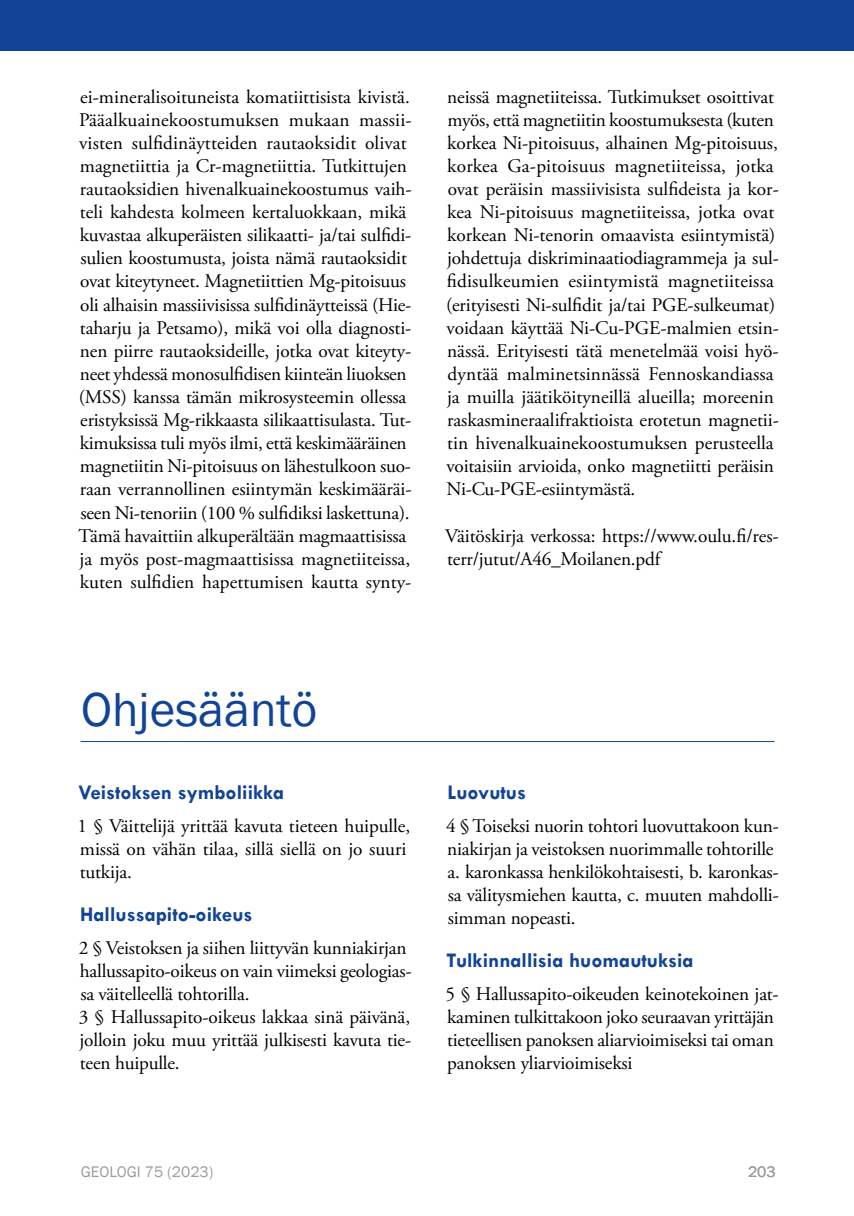
<style>
.page{position:relative;width:854px;height:1216px;background:#fff}
.page>*{position:absolute;margin:0;border:0;box-sizing:border-box;transform-origin:0 0}
.t1{font:49px "Franklin Gothic";color:#114396}
.t2{font:700 21px "Tw Cen";color:#114396}
.t3{font:19.25px/23.1px "Adobe Garamond Pro";letter-spacing:-.005em;color:#000}
.t4{font:15.75px "Franklin Gothic";color:#9d9d9c}
</style>
<div class="page">
<div style="left:0;top:0;width:853px;height:51px;background:#114396"></div>
<hr style="left:81px;top:741px;width:693px;height:1px;background:#114396">
<p class="t3" style="left:78px;top:86px;width:334px">ei-mineralisoituneista komatiittisista kivistä.<br>Pääalkuainekoostumuksen mukaan massii&shy;visten sulfdinäytteiden rautaoksidit olivat magnetiittia ja Cr-magnetiittia. Tutkittujen rautaoksidien hivenalkuainekoostumus vaih&shy;teli kahdesta kolmeen kertaluokkaan, mikä kuvastaa alkuperäisten silikaatti- ja/tai sulfdi&shy;sulien koostumusta, joista nämä rautaoksidit ovat kiteytyneet. Magnetiittien Mg-pitoisuus oli alhaisin massiivisissa sulfdinäytteissä (Hie&shy;taharju ja Petsamo), mikä voi olla diagnosti&shy;nen piirre rautaoksideille, jotka ovat kiteyty&shy;neet yhdessä monosulfdisen kiinteän liuoksen (MSS) kanssa tämän mikrosysteemin ollessa eristyksissä Mg-rikkaasta silikaattisulasta. Tut&shy;kimuksissa tuli myös ilmi, että keskimääräinen magnetiitin Ni-pitoisuus on lähestulkoon suo&shy;raan verrannollinen esiintymän keskimääräi&shy;seen Ni-tenoriin (100 % sulfdiksi laskettuna).<br>Tämä havaittiin alkuperältään magmaattisissa ja myös post-magmaattisissa magnetiiteissa, kuten sulfdien hapettumisen kautta synty-</p>
<p class="t3" style="left:446px;top:86px;width:334px">neissä magnetiiteissa. Tutkimukset osoittivat myös, että magnetiitin koostumuksesta (kuten korkea Ni-pitoisuus, alhainen Mg-pitoisuus, korkea Ga-pitoisuus magnetiiteissa, jotka ovat peräisin massiivisista sulfdeista ja kor&shy;kea Ni-pitoisuus magnetiiteissa, jotka ovat korkean Ni-tenorin omaavista esiintymistä) johdettuja diskriminaatiodiagrammeja ja sul&shy;fdisulkeumien esiintymistä magnetiiteissa (erityisesti Ni-sulfdit ja/tai PGE-sulkeumat) voidaan käyttää Ni-Cu-PGE-malmien etsin&shy;nässä. Erityisesti tätä menetelmää voisi hyö&shy;dyntää malminetsinnässä Fennoskandiassa ja muilla jäätiköityneillä alueilla; moreenin raskasmineraalifraktioista erotetun magnetii&shy;tin hivenalkuainekoostumuksen perusteella voitaisiin arvioida, onko magnetiitti peräisin Ni-Cu-PGE-esiintymästä.</p>
<p class="t3" style="left:445px;top:524px;width:335px">Väitöskirja verkossa: https://www.oulu.f/res&shy;terr/jutut/A46_Moilanen.pdf</p>
<p class="t1" style="left:81px;top:679px;width:237px">Ohjesääntö</p>
<p class="t2" style="left:79px;top:779px;width:207px">Veistoksen symboliikka</p>
<p class="t3" style="left:78px;top:814px;width:334px">1 § Väittelijä yrittää kavuta tieteen huipulle, missä on vähän tilaa, sillä siellä on jo suuri tutkija.</p>
<p class="t2" style="left:80px;top:901px;width:174px">Hallussapito-oikeus</p>
<p class="t3" style="left:79px;top:936px;width:334px">2 § Veistoksen ja siihen liittyvän kunniakirjan hallussapito-oikeus on vain viimeksi geologias&shy;sa väitelleellä tohtorilla.<br>3 § Hallussapito-oikeus lakkaa sinä päivänä, jolloin joku muu yrittää julkisesti kavuta tie&shy;teen huipulle.</p>
<p class="t2" style="left:447px;top:779px;width:80px">Luovutus</p>
<p class="t3" style="left:446px;top:814px;width:334px">4 § Toiseksi nuorin tohtori luovuttakoon kun&shy;niakirjan ja veistoksen nuorimmalle tohtorille</p>
<p class="t3" style="left:447px;top:861px;width:332px;text-align:justify">a. karonkassa henkilökohtaisesti, b. karonkas&shy;sa välitysmiehen kautta, c. muuten mahdolli&shy;simman nopeasti.</p>
<p class="t2" style="left:446px;top:947px;width:249px">Tulkinnallisia huomautuksia</p>
<p class="t3" style="left:445px;top:982px;width:334px">5 § Hallussapito-oikeuden keinotekoinen jat&shy;kaminen tulkittakoon joko seuraavan yrittäjän tieteellisen panoksen aliarvioimiseksi tai oman panoksen yliarvioimiseksi</p>
<p class="t4" style="left:81px;top:1161px;width:134px">GEOLOGI 75 (2023)</p>
<p class="t4" style="left:747px;top:1161px;width:29px">203</p>
</div>
